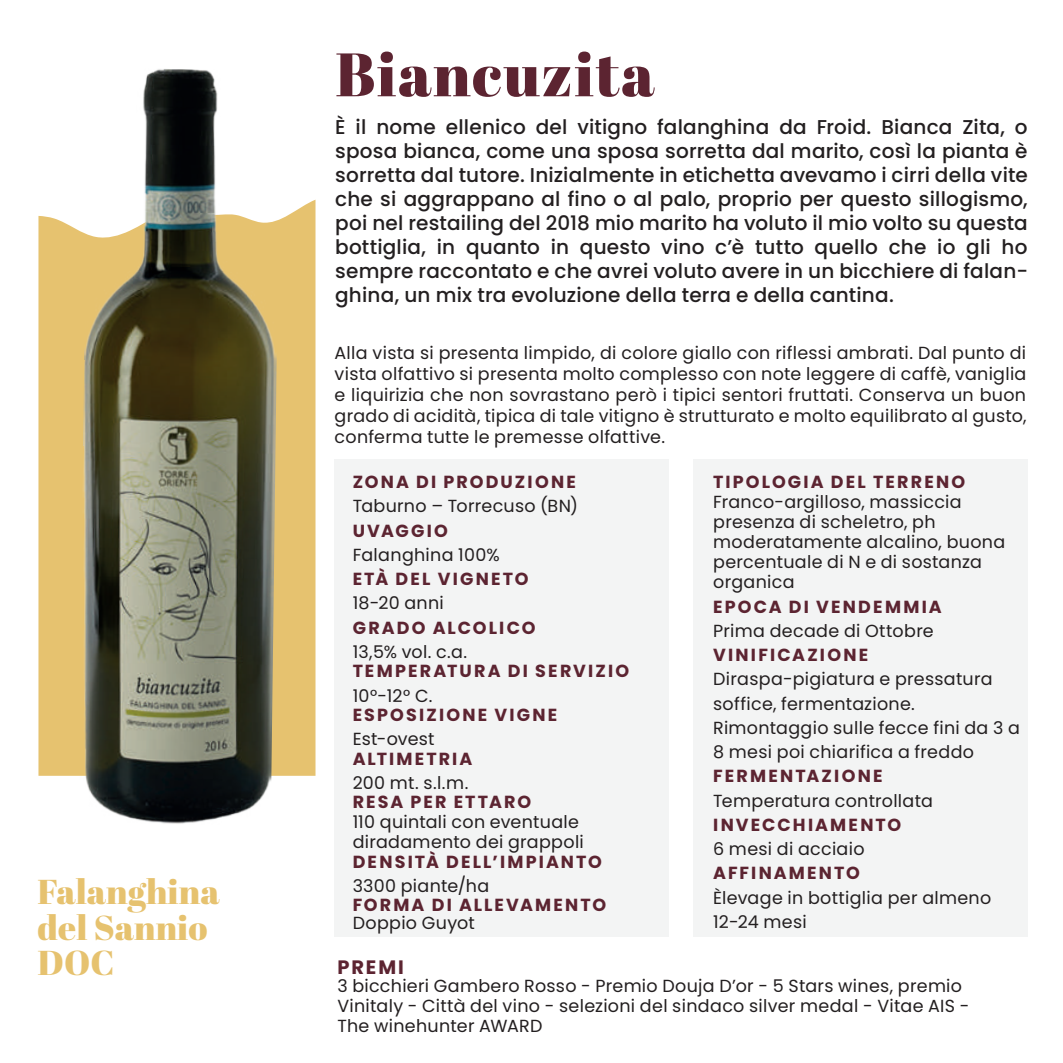
<style>
.page{position:relative;width:1063px;height:1063px;background:#fff}
.page>*{position:absolute;margin:0;border:0;box-sizing:border-box;transform-origin:0 0}
.t1{font:61.25px "Abril Fatface";letter-spacing:.025em;color:#5c2431}
.t2{font:34.5px/35.5px "Abril Fatface";color:#e6c26f}
.t3{font:500 20px/24px "Poppins";letter-spacing:.01em;color:#231f20;text-align:justify}
.t4{font:700 19.5px "Poppins";letter-spacing:.1em;color:#5c2431}
.t5{font:17.5px/20px "Poppins";letter-spacing:.015em;color:#231f20}
.t6{font:700 17.5px "Poppins";letter-spacing:.125em;color:#5c2431}
</style>
<div class="page">
<div style="left:693px;top:459px;width:335px;height:478px;background:#f3f4f4"></div>
<div style="left:335px;top:459px;width:334px;height:478px;background:#f3f4f4"></div>
<div style="left:38px;top:200px;width:278px;height:576px;background:#e6c26f"></div>
<img style="left:78px;top:69px;width:202px;height:755px">
<h2 class="t2" style="left:38px;top:873px;width:183px">Falanghina del Sannio<br>DOC</h2>
<h1 class="t1" style="left:335px;top:31px;width:321px">Biancuzita</h1>
<p class="t3" style="left:335px;top:115px;width:694px">È il nome ellenico del vitigno falanghina da Froid. Bianca Zita, o sposa bianca, come una sposa sorretta dal marito, così la pianta è sorretta dal tutore. Inizialmente in etichetta avevamo i cirri della vite che si aggrappano al fino o al palo, proprio per questo sillogismo, poi nel restailing del 2018 mio marito ha voluto il mio volto su questa bottiglia, in quanto in questo vino c’è tutto quello che io gli ho sempre raccontato e che avrei voluto avere in un bicchiere di falan&shy;ghina, un mix tra evoluzione della terra e della cantina.</p>
<p class="t5" style="left:335px;top:342px;width:693px;line-height:21px;text-align:justify">Alla vista si presenta limpido, di colore giallo con riflessi ambrati. Dal punto di vista olfattivo si presenta molto complesso con note leggere di caffè, vaniglia e liquirizia che non sovrastano però i tipici sentori fruttati. Conserva un buon grado di acidità, tipica di tale vitigno è strutturato e molto equilibrato al gusto, conferma tutte le premesse olfattive.</p>
<p class="t6" style="left:353px;top:472px;width:225px">ZONA DI PRODUZIONE</p>
<p class="t5" style="left:353px;top:496px;width:227px">Taburno – Torrecuso (BN)</p>
<p class="t6" style="left:353px;top:520px;width:97px">UVAGGIO</p>
<p class="t5" style="left:353px;top:545px;width:149px">Falanghina 100%</p>
<p class="t6" style="left:353px;top:569px;width:177px">ETÀ DEL VIGNETO</p>
<p class="t5" style="left:353px;top:593px;width:93px">18-20 anni</p>
<p class="t6" style="left:353px;top:617px;width:184px">GRADO ALCOLICO</p>
<p class="t5" style="left:353px;top:642px;width:116px">13,5% vol. c.a.</p>
<p class="t6" style="left:353px;top:661px;width:278px">TEMPERATURA DI SERVIZIO</p>
<p class="t5" style="left:353px;top:686px;width:81px">10°-12° C.</p>
<p class="t6" style="left:353px;top:705px;width:206px">ESPOSIZIONE VIGNE</p>
<p class="t5" style="left:353px;top:729px;width:83px">Est-ovest</p>
<p class="t6" style="left:353px;top:748px;width:121px">ALTIMETRIA</p>
<p class="t5" style="left:353px;top:773px;width:117px">200 mt. s.l.m.</p>
<p class="t6" style="left:353px;top:792px;width:180px">RESA PER ETTARO</p>
<p class="t5" style="left:353px;top:812px;width:233px">110 quintali con eventuale diradamento dei grappoli</p>
<p class="t6" style="left:353px;top:851px;width:251px">DENSITÀ DELL’IMPIANTO</p>
<p class="t5" style="left:353px;top:876px;width:138px">3300 piante/ha</p>
<p class="t6" style="left:353px;top:895px;width:255px">FORMA DI ALLEVAMENTO</p>
<p class="t5" style="left:353px;top:913px;width:124px">Doppio Guyot</p>
<p class="t6" style="left:713px;top:472px;width:254px">TIPOLOGIA DEL TERRENO</p>
<p class="t5" style="left:713px;top:492px;width:294px">Franco-argilloso, massiccia presenza di scheletro, ph moderatamente alcalino, buona percentuale di N e di sostanza organica</p>
<p class="t6" style="left:713px;top:596px;width:230px">EPOCA DI VENDEMMIA</p>
<p class="t5" style="left:713px;top:621px;width:222px">Prima decade di Ottobre</p>
<p class="t6" style="left:713px;top:645px;width:157px">VINIFICAZIONE</p>
<p class="t5" style="left:713px;top:667px;width:308px;line-height:24.2px">Diraspa-pigiatura e pressatura soffice, fermentazione.<br>Rimontaggio sulle fecce fini da 3 a<br>8 mesi poi chiarifica a freddo</p>
<p class="t6" style="left:713px;top:766px;width:171px">FERMENTAZIONE</p>
<p class="t5" style="left:713px;top:791px;width:221px">Temperatura controllata</p>
<p class="t6" style="left:713px;top:815px;width:190px">INVECCHIAMENTO</p>
<p class="t5" style="left:713px;top:839px;width:153px">6 mesi di acciaio</p>
<p class="t6" style="left:713px;top:863px;width:148px">AFFINAMENTO</p>
<p class="t5" style="left:713px;top:885px;width:280px;line-height:24.2px">Èlevage in bottiglia per almeno<br>12-24 mesi</p>
<p class="t4" style="left:337px;top:955px;width:68px">PREMI</p>
<p class="t5" style="left:337px;top:976px;width:634px">3 bicchieri Gambero Rosso - Premio Douja D’or - 5 Stars wines, premio<br>Vinitaly - Città del vino - selezioni del sindaco silver medal - Vitae AIS -<br>The winehunter AWARD</p>
</div>
